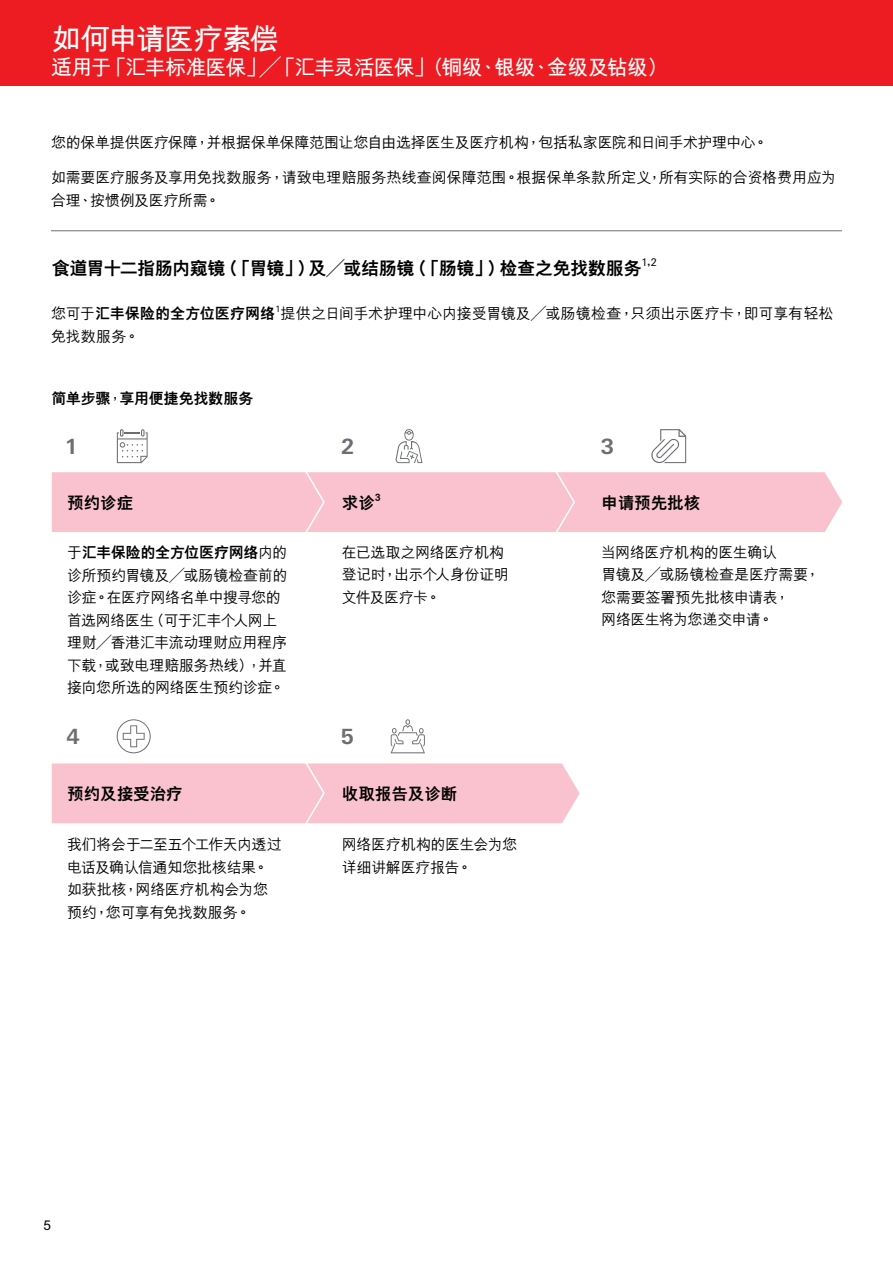
<style>
.page{position:relative;width:893px;height:1263px;background:#fff}
.page>*{position:absolute;margin:0;border:0;box-sizing:border-box;transform-origin:0 0}
.t1{font:700 30px "M Hei PR Cfor HSBC";letter-spacing:-.055em;color:#fff}
.t2{font:700 21px "M Hei PR Cfor HSBC";letter-spacing:-.04em;color:#fff}
.t3{font:700 21px "Univers Nextfor HSBC";color:#6d6e71}
.t4{font:800 18px "M Hei PR Cfor HSBC";letter-spacing:-.025em;color:#000}
.t5{font:800 16.5px "M Hei PR Cfor HSBC";color:#000}
.t6{font:500 15px/22.5px "M Hei PR Cfor HSBC";letter-spacing:-.025em;color:#000}
.t7{font:800 15px "M Hei PR Cfor HSBC";letter-spacing:-.005em;color:#000}
.t8{font:500 13.5px "M Hei H Kfor HSBC";color:#000}
.t9{font:10.5px "Univers Nextfor HSBC";color:#000}
.t10{font:800 9.6px "M Hei H Kfor HSBC";color:#000}
.t11{font:8.7px "Univers Nextfor HSBC";color:#000}
.s1{font-family:"M Hei H Kfor HSBC"}
.s2{font-family:"M Hei H Kfor HSBC";font-weight:700}
.s3{font-family:"M Hei PR Cfor HSBC";font-weight:800}
.s4{font-weight:800}
.s5{font-family:"M Hei H Kfor HSBC";font-weight:800}
</style>
<div class="page">
<div style="left:0;top:0;width:893px;height:85px;background:#ed1c23"></div>
<hr style="left:51px;top:230px;width:791px;height:1px;background:#6d6e71">
<div style="left:52px;top:472px;width:790px;height:60px;background:#f9c2ce"></div>
<svg style="left:303px;top:472px;width:23px;height:60px"></svg>
<div style="left:52px;top:763px;width:528px;height:61px;background:#f9c2ce"></div>
<svg style="left:553px;top:472px;width:23px;height:60px"></svg>
<svg style="left:651px;top:429px;width:35px;height:35px"></svg>
<svg style="left:117px;top:429px;width:31px;height:34px"></svg>
<svg style="left:395px;top:429px;width:27px;height:34px"></svg>
<svg style="left:391px;top:719px;width:34px;height:34px"></svg>
<svg style="left:117px;top:719px;width:34px;height:34px"></svg>
<h1 class="t1" style="left:51px;top:24px;width:230px">如何申请医疗索偿</h1>
<h2 class="t2" style="left:51px;top:56px;width:618px">适用于「汇丰标准医保」／「汇丰灵活医保」（铜级<span class="s1">、</span>银级<span class="s1">、</span>金级及钻级）</h2>
<p class="t6" style="left:51px;top:131px;width:719px">您的保单提供医疗保障<span class="s2">，</span>并根据保单保障范围让您自由选择医生及医疗机构<span class="s2">，</span>包括私家医院和日间手术护理中心<span class="s2">。</span></p>
<p class="t6" style="left:51px;top:166px;width:787px">如需要医疗服务及享用免找数服务<span class="s2">，</span>请致电理赔服务热线查阅保障范围<span class="s2">。</span>根据保单条款所定义<span class="s2">，</span>所有实际的合资格费用应为合理<span class="s2">、</span>按惯例及医疗所需<span class="s2">。</span></p>
<p class="t4" style="left:52px;top:260px;width:591px">食道胃十二指肠内窥镜（「胃镜」）及／或结肠镜（「肠镜」）检查之免找数服务</p>
<p class="t9" style="left:641px;top:255px;width:17px">1<span class="s3">,</span>2</p>
<p class="t11" style="left:276px;top:302px;width:7px">1</p>
<p class="t6" style="left:51px;top:302px;width:784px">您可于<span class="s4">汇丰保险的全方位医疗网络</span>提供之日间手术护理中心内接受胃镜及／或肠镜检查<span class="s2">，</span>只须出示医疗卡<span class="s2">，</span>即可享有轻松</p>
<p class="t6" style="left:51px;top:325px;width:90px">免找数服务<span class="s2">。</span></p>
<p class="t7" style="left:51px;top:391px;width:204px">简单步骤<span class="s2">，</span>享用便捷免找数服务</p>
<h2 class="t3" style="left:65px;top:431px;width:15px">1</h2>
<h2 class="t3" style="left:341px;top:431px;width:15px">2</h2>
<h2 class="t3" style="left:601px;top:431px;width:15px">3</h2>
<p class="t5" style="left:67px;top:495px;width:67px">预约诊症</p>
<p class="t5" style="left:342px;top:495px;width:34px">求诊</p>
<p class="t10" style="left:375px;top:492px;width:7px">3</p>
<p class="t5" style="left:601px;top:495px;width:101px">申请预先批核</p>
<p class="t6" style="left:67px;top:541px;width:222px">于<span class="s4">汇丰保险的全方位医疗网络</span>内的诊所预约胃镜及／或肠镜检查前的诊症<span class="s2">。</span>在医疗网络名单中搜寻您的首选网络医生（可于汇丰个人网上理财<span class="s5">╱</span>香港汇丰流动理财应用程序下载<span class="s1">，</span>或致电理赔服务热线）<span class="s1">，</span>并直接向您所选的网络医生预约诊症<span class="s1">。</span></p>
<p class="t6" style="left:342px;top:541px;width:168px">在已选取之网络医疗机构登记时<span class="s2">，</span>出示个人身份证明文件及医疗卡<span class="s2">。</span></p>
<p class="t6" style="left:601px;top:541px;width:220px">当网络医疗机构的医生确认<br>胃镜及／或肠镜检查是医疗需要<span class="s2">，</span>您需要签署预先批核申请表<span class="s2">，<br></span>网络医生将为您递交申请<span class="s2">。</span></p>
<h2 class="t3" style="left:67px;top:721px;width:15px">4</h2>
<h2 class="t3" style="left:341px;top:721px;width:15px">5</h2>
<p class="t5" style="left:67px;top:785px;width:117px">预约及接受治疗</p>
<p class="t5" style="left:342px;top:785px;width:117px">收取报告及诊断</p>
<p class="t6" style="left:67px;top:833px;width:216px">我们将会于二至五个工作天内透过电话及确认信通知您批核结果<span class="s2">。</span>如获批核<span class="s2">，</span>网络医疗机构会为您预约<span class="s2">，</span>您可享有免找数服务<span class="s2">。</span></p>
<p class="t6" style="left:342px;top:833px;width:177px">网络医疗机构的医生会为您详细讲解医疗报告<span class="s2">。</span></p>
<p class="t8" style="left:44px;top:1215px;width:9px">5</p>
</div>
